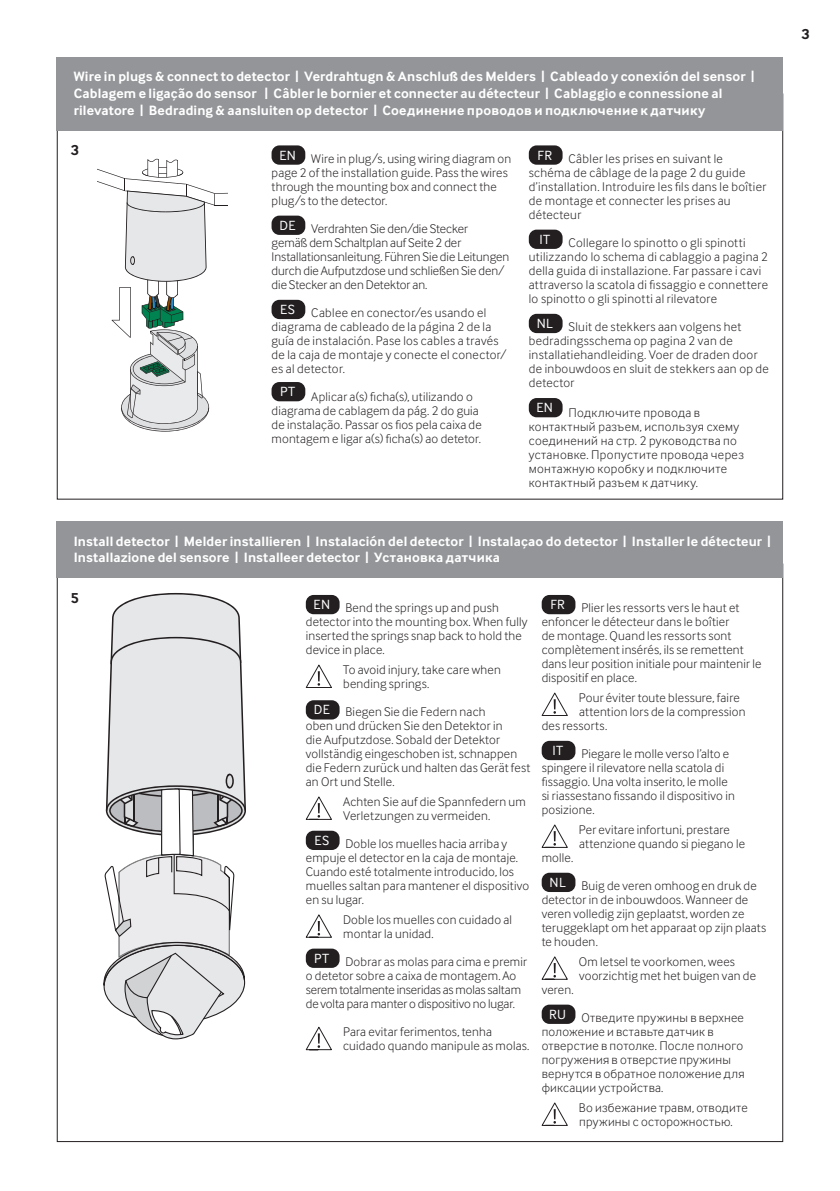
<style>
.page{position:relative;width:840px;height:1191px;background:#fff}
.page>*{position:absolute;margin:0;border:0;box-sizing:border-box;transform-origin:0 0}
.Body_Indent{font:700 15px "Inter Face";color:#231f20}
.Sub_Heading{font:700 14px/16.8px "Inter Face";letter-spacing:.01em;color:#fff}
.Sub_Heading-2{font:13.8px "Inter Face";letter-spacing:.025em;color:#fff}
.Caption_Copy_N{font:300 13px/14px "Inter Face";letter-spacing:.015em;color:#231f20}
</style>
<div class="page">
<svg style="left:97px;top:159px;width:130px;height:272px"></svg>
<div style="left:57px;top:57px;width:725px;height:73px;background:#939598"></div>
<div style="left:271px;top:145px;width:34px;height:20px;background:#231f20;border-radius:8px"></div>
<div style="left:271px;top:216px;width:34px;height:19px;background:#231f20;border-radius:8px"></div>
<div style="left:271px;top:300px;width:34px;height:19px;background:#231f20;border-radius:8px"></div>
<div style="left:271px;top:382px;width:34px;height:19px;background:#231f20;border-radius:8px"></div>
<div style="left:528px;top:145px;width:34px;height:20px;background:#231f20;border-radius:8px"></div>
<div style="left:528px;top:230px;width:34px;height:19px;background:#231f20;border-radius:8px"></div>
<div style="left:528px;top:314px;width:34px;height:19px;background:#231f20;border-radius:8px"></div>
<div style="left:528px;top:398px;width:34px;height:19px;background:#231f20;border-radius:8px"></div>
<div style="left:305px;top:595px;width:34px;height:19px;background:#231f20;border-radius:8px"></div>
<svg style="left:305px;top:664px;width:27px;height:24px"></svg>
<div style="left:305px;top:700px;width:34px;height:19px;background:#231f20;border-radius:8px"></div>
<svg style="left:305px;top:796px;width:27px;height:24px"></svg>
<div style="left:305px;top:830px;width:34px;height:20px;background:#231f20;border-radius:8px"></div>
<svg style="left:306px;top:914px;width:26px;height:23px"></svg>
<div style="left:305px;top:948px;width:34px;height:20px;background:#231f20;border-radius:8px"></div>
<svg style="left:305px;top:1026px;width:27px;height:24px"></svg>
<div style="left:541px;top:595px;width:34px;height:19px;background:#231f20;border-radius:8px"></div>
<svg style="left:541px;top:692px;width:26px;height:24px"></svg>
<div style="left:541px;top:741px;width:34px;height:19px;background:#231f20;border-radius:8px"></div>
<svg style="left:541px;top:824px;width:26px;height:24px"></svg>
<div style="left:541px;top:872px;width:34px;height:20px;background:#231f20;border-radius:8px"></div>
<svg style="left:541px;top:956px;width:26px;height:23px"></svg>
<div style="left:541px;top:1004px;width:34px;height:20px;background:#231f20;border-radius:8px"></div>
<svg style="left:542px;top:1102px;width:25px;height:23px"></svg>
<svg style="left:103px;top:593px;width:143px;height:446px"></svg>
<div style="left:57px;top:521px;width:725px;height:57px;background:#939598"></div>
<p class="Sub_Heading" style="left:74px;top:68px;width:682px">Wire in plugs &amp; connect to detector | Verdrahtugn &amp; Anschluß des Melders | Cableado y conexión del sensor |<br>Cablagem e ligação do sensor | Câbler le bornier et connecter au détecteur | Cablaggio e connessione al rilevatore | Bedrading &amp; aansluiten op detector | Соединение проводов и подключение к датчику</p>
<p class="Sub_Heading-2" style="left:279px;top:147px;width:18px">EN</p>
<p class="Body_Indent" style="left:71px;top:141px;width:10px">3</p>
<p class="Sub_Heading-2" style="left:537px;top:147px;width:16px">FR</p>
<p class="Caption_Copy_N" style="left:271px;top:151px;width:241px;text-indent:40px">Wire in plug/s, using wiring diagram on page 2 of the installation guide. Pass the wires through the mounting box and connect the plug/s to the detector.</p>
<p class="Sub_Heading-2" style="left:279px;top:217px;width:17px">DE</p>
<p class="Caption_Copy_N" style="left:528px;top:151px;width:239px;text-indent:40px">Câbler les prises en suivant le schéma de câblage de la page 2 du guide d’installation. Introduire les fils dans le boîtier de montage et connecter les prises au détecteur</p>
<p class="Sub_Heading-2" style="left:539px;top:231px;width:12px">IT</p>
<p class="Caption_Copy_N" style="left:271px;top:221px;width:239px;text-indent:40px">Verdrahten Sie den/die Stecker<br>gemäß dem Schaltplan auf Seite 2 der Installationsanleitung. Führen Sie die Leitungen durch die Aufputzdose und schließen Sie den/ die Stecker an den Detektor an.</p>
<p class="Sub_Heading-2" style="left:280px;top:302px;width:16px">ES</p>
<p class="Caption_Copy_N" style="left:528px;top:235px;width:240px;text-indent:40px">Collegare lo spinotto o gli spinotti utilizzando lo schema di cablaggio a pagina 2 della guida di installazione. Far passare i cavi attraverso la scatola di fissaggio e connettere lo spinotto o gli spinotti al rilevatore</p>
<p class="Sub_Heading-2" style="left:536px;top:316px;width:18px">NL</p>
<p class="Caption_Copy_N" style="left:271px;top:306px;width:236px;text-indent:40px">Cablee en conector/es usando el diagrama de cableado de la página 2 de la guía de instalación. Pase los cables a través de la caja de montaje y conecte el conector/ es al detector.</p>
<p class="Sub_Heading-2" style="left:280px;top:384px;width:17px">PT</p>
<p class="Caption_Copy_N" style="left:528px;top:320px;width:241px;text-indent:40px">Sluit de stekkers aan volgens het bedradingsschema op pagina 2 van de installatiehandleiding. Voer de draden door de inbouwdoos en sluit de stekkers aan op de detector</p>
<p class="Sub_Heading-2" style="left:536px;top:400px;width:18px">EN</p>
<p class="Caption_Copy_N" style="left:528px;top:406px;width:216px;text-indent:40px">Подключите провода в контактный разъем, используя схему соединений на стр. 2 руководства по установке. Пропустите провода через монтажную коробку и подключите контактный разъем к датчику.</p>
<p class="Caption_Copy_N" style="left:271px;top:390px;width:212px;text-indent:40px">Aplicar a(s) ficha(s), utilizando o diagrama de cablagem da pág. 2 do guia de instalação. Passar os fios pela caixa de montagem e ligar a(s) ficha(s) ao detetor.</p>
<p class="Sub_Heading" style="left:74px;top:532px;width:698px">Install detector | Melder installieren | Instalación del detector | Instalaçao do detector | Installer le détecteur |<br>Installazione del sensore | Installeer detector | Установка датчика</p>
<p class="Body_Indent" style="left:71px;top:589px;width:10px">5</p>
<p class="Sub_Heading-2" style="left:313px;top:597px;width:18px">EN</p>
<p class="Caption_Copy_N" style="left:305px;top:601px;width:223px;text-indent:40px">Bend the springs up and push detector into the mounting box. When fully inserted the springs snap back to hold the device in place.</p>
<p class="Caption_Copy_N" style="left:343px;top:662px;width:159px">To avoid injury, take care when bending springs.</p>
<p class="Sub_Heading-2" style="left:314px;top:702px;width:17px">DE</p>
<p class="Caption_Copy_N" style="left:305px;top:704px;width:226px;text-indent:40px">Biegen Sie die Federn nach<br>oben und drücken Sie den Detektor in<br>die Aufputzdose. Sobald der Detektor vollständig eingeschoben ist, schnappen die Federn zurück und halten das Gerät fest an Ort und Stelle.</p>
<p class="Caption_Copy_N" style="left:343px;top:794px;width:184px">Achten Sie auf die Spannfedern um<br>Verletzungen zu vermeiden.</p>
<p class="Sub_Heading-2" style="left:314px;top:832px;width:16px">ES</p>
<p class="Caption_Copy_N" style="left:305px;top:836px;width:225px;text-indent:40px">Doble los muelles hacia arriba y empuje el detector en la caja de montaje.<br>Cuando esté totalmente introducido, los muelles saltan para mantener el dispositivo en su lugar.</p>
<p class="Caption_Copy_N" style="left:343px;top:912px;width:170px">Doble los muelles con cuidado al montar la unidad.</p>
<p class="Sub_Heading-2" style="left:314px;top:950px;width:17px">PT</p>
<p class="Caption_Copy_N" style="left:305px;top:954px;width:222px;text-indent:40px">Dobrar as molas para cima e premir o detetor sobre a caixa de montagem. Ao serem totalmente inseridas as molas saltam de volta para manter o dispositivo no lugar.</p>
<p class="Caption_Copy_N" style="left:343px;top:1024px;width:188px">Para evitar ferimentos, tenha cuidado quando manipule as molas.</p>
<p class="Sub_Heading-2" style="left:550px;top:597px;width:16px">FR</p>
<p class="Caption_Copy_N" style="left:541px;top:601px;width:221px;text-indent:40px">Plier les ressorts vers le haut et enfoncer le détecteur dans le boîtier<br>de montage. Quand les ressorts sont complètement insérés, ils se remettent dans leur position initiale pour maintenir le dispositif en place.</p>
<p class="Caption_Copy_N" style="left:578px;top:690px;width:162px">Pour éviter toute blessure, faire</p>
<p class="Caption_Copy_N" style="left:578px;top:704px;width:168px">attention lors de la compression</p>
<p class="Caption_Copy_N" style="left:541px;top:718px;width:67px">des ressorts.</p>
<p class="Sub_Heading-2" style="left:552px;top:742px;width:12px">IT</p>
<p class="Caption_Copy_N" style="left:541px;top:746px;width:194px;text-indent:40px">Piegare le molle verso l’alto e spingere il rilevatore nella scatola di fissaggio. Una volta inserito, le molle si riassestano fissando il dispositivo in posizione.</p>
<p class="Caption_Copy_N" style="left:578px;top:822px;width:167px">Per evitare infortuni, prestare attenzione quando si piegano le</p>
<p class="Caption_Copy_N" style="left:541px;top:850px;width:33px">molle.</p>
<p class="Sub_Heading-2" style="left:549px;top:874px;width:18px">NL</p>
<p class="Caption_Copy_N" style="left:541px;top:878px;width:226px;text-indent:40px">Buig de veren omhoog en druk de detector in de inbouwdoos. Wanneer de veren volledig zijn geplaatst, worden ze teruggeklapt om het apparaat op zijn plaats te houden.</p>
<p class="Caption_Copy_N" style="left:578px;top:954px;width:178px">Om letsel te voorkomen, wees voorzichtig met het buigen van de</p>
<p class="Caption_Copy_N" style="left:541px;top:982px;width:34px">veren.</p>
<p class="Sub_Heading-2" style="left:549px;top:1006px;width:18px">RU</p>
<p class="Caption_Copy_N" style="left:541px;top:1010px;width:204px;text-indent:40px">Отведите пружины в верхнее положение и вставьте датчик в отверстие в потолке. После полного погружения в отверстие пружины вернутся в обратное положение для фиксации устройства.</p>
<p class="Caption_Copy_N" style="left:578px;top:1100px;width:170px">Во избежание травм, отводите пружины с осторожностью.</p>
<p class="Body_Indent" style="left:801px;top:25px;width:10px">3</p>
</div>
